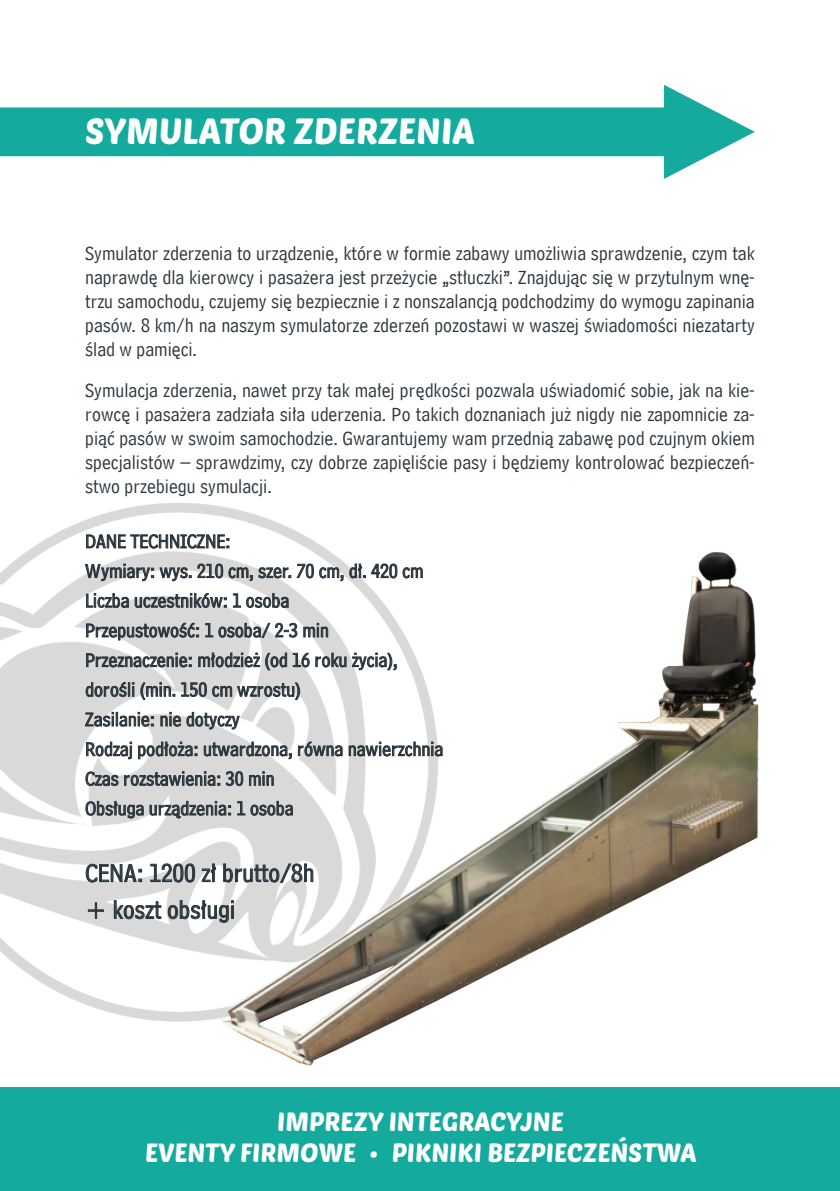
<style>
.page{position:relative;width:840px;height:1191px;background:#fff}
.page>*{position:absolute;margin:0;border:0;box-sizing:border-box;transform-origin:0 0}
.t1{font:36px "Poetsen One";color:#fff}
.t2{font:26px/31.2px "Poetsen One";color:#fff;text-align:center}
.t3{font:26px/36.8px "Bell Cent Add EU";color:#2a353c}
.t4{font:20px/29.6px "Bell Cent Add EU";color:#2a353c;text-align:justify}
</style>
<div class="page">
<div style="left:0;top:1087px;width:839px;height:104px;background:#14aa9d"></div>
<img style="left:0;top:503px;width:309px;height:519px">
<svg style="left:0;top:85px;width:754px;height:94px;fill:#14aa9d"></svg>
<img style="left:209px;top:538px;width:550px;height:528px">
<svg style="left:86px;top:534px;width:143px;height:14px"></svg>
<svg style="left:85px;top:563px;width:68px;height:18px"></svg>
<svg style="left:159px;top:566px;width:32px;height:15px"></svg>
<svg style="left:197px;top:563px;width:226px;height:18px"></svg>
<svg style="left:85px;top:592px;width:141px;height:16px"></svg>
<svg style="left:232px;top:592px;width:57px;height:16px"></svg>
<svg style="left:85px;top:622px;width:113px;height:19px;background:#a5a9ab"></svg>
<svg style="left:204px;top:622px;width:124px;height:16px"></svg>
<svg style="left:85px;top:652px;width:106px;height:16px;background:#9ca0a3"></svg>
<svg style="left:197px;top:652px;width:200px;height:19px"></svg>
<svg style="left:85px;top:681px;width:49px;height:16px"></svg>
<svg style="left:140px;top:681px;width:160px;height:19px"></svg>
<svg style="left:84px;top:712px;width:69px;height:15px"></svg>
<svg style="left:160px;top:711px;width:80px;height:19px"></svg>
<svg style="left:85px;top:741px;width:112px;height:18px"></svg>
<svg style="left:203px;top:741px;width:240px;height:19px"></svg>
<svg style="left:85px;top:770px;width:189px;height:16px;background:#9ea1a4"></svg>
<svg style="left:85px;top:800px;width:145px;height:19px;background:#a4a8aa"></svg>
<svg style="left:236px;top:800px;width:57px;height:16px"></svg>
<svg style="left:86px;top:864px;width:56px;height:18px"></svg>
<svg style="left:150px;top:863px;width:45px;height:19px"></svg>
<svg style="left:202px;top:863px;width:14px;height:19px"></svg>
<svg style="left:223px;top:863px;width:90px;height:19px"></svg>
<svg style="left:88px;top:902px;width:16px;height:17px"></svg>
<svg style="left:114px;top:900px;width:47px;height:19px"></svg>
<svg style="left:168px;top:900px;width:65px;height:23px"></svg>
<h1 class="t1" style="left:85px;top:108px;width:391px">SYMULATOR ZDERZENIA</h1>
<p class="t4" style="left:85px;top:241px;width:670px;line-height:24px">Symulator zderzenia to urządzenie, które w formie zabawy umożliwia sprawdzenie, czym tak naprawdę dla kierowcy i pasażera jest przeżycie „stłuczki”. Znajdując się w przytulnym wnę&shy;trzu samochodu, czujemy się bezpiecznie i z nonszalancją podchodzimy do wymogu zapinania pasów. 8 km/h na naszym symulatorze zderzeń pozostawi w waszej świadomości niezatarty ślad w pamięci.</p>
<p class="t4" style="left:85px;top:378px;width:670px;line-height:24px">Symulacja zderzenia, nawet przy tak małej prędkości pozwala uświadomić sobie, jak na kie&shy;rowcę i pasażera zadziała siła uderzenia. Po takich doznaniach już nigdy nie zapomnicie za&shy;piąć pasów w swoim samochodzie. Gwarantujemy wam przednią zabawę pod czujnym okiem specjalistów – sprawdzimy, czy dobrze zapięliście pasy i będziemy kontrolować bezpieczeń&shy;stwo przebiegu symulacji.</p>
<p class="t4" style="left:85px;top:526px;width:359px;text-align:left">DANE TECHNICZNE:<br>Wymiary: wys. 210 cm, szer. 70 cm, dł. 420 cm<br>Liczba uczestników: 1 osoba<br>Przepustowość: 1 osoba/ 2-3 min<br>Przeznaczenie: młodzież (od 16 roku życia), dorośli (min. 150 cm wzrostu)<br>Zasilanie: nie dotyczy<br>Rodzaj podłoża: utwardzona, równa nawierzchnia<br>Czas rozstawienia: 30 min<br>Obsługa urządzenia: 1 osoba</p>
<h2 class="t3" style="left:85px;top:854px;width:230px">CENA: 1200 zł brutto/8h + koszt obsługi</h2>
<h2 class="t2" style="left:145px;top:1105px;width:553px">IMPREZY INTEGRACYJNE<br>EVENTY FIRMOWE • PIKNIKI BEZPIECZEŃSTWA</h2>
</div>
